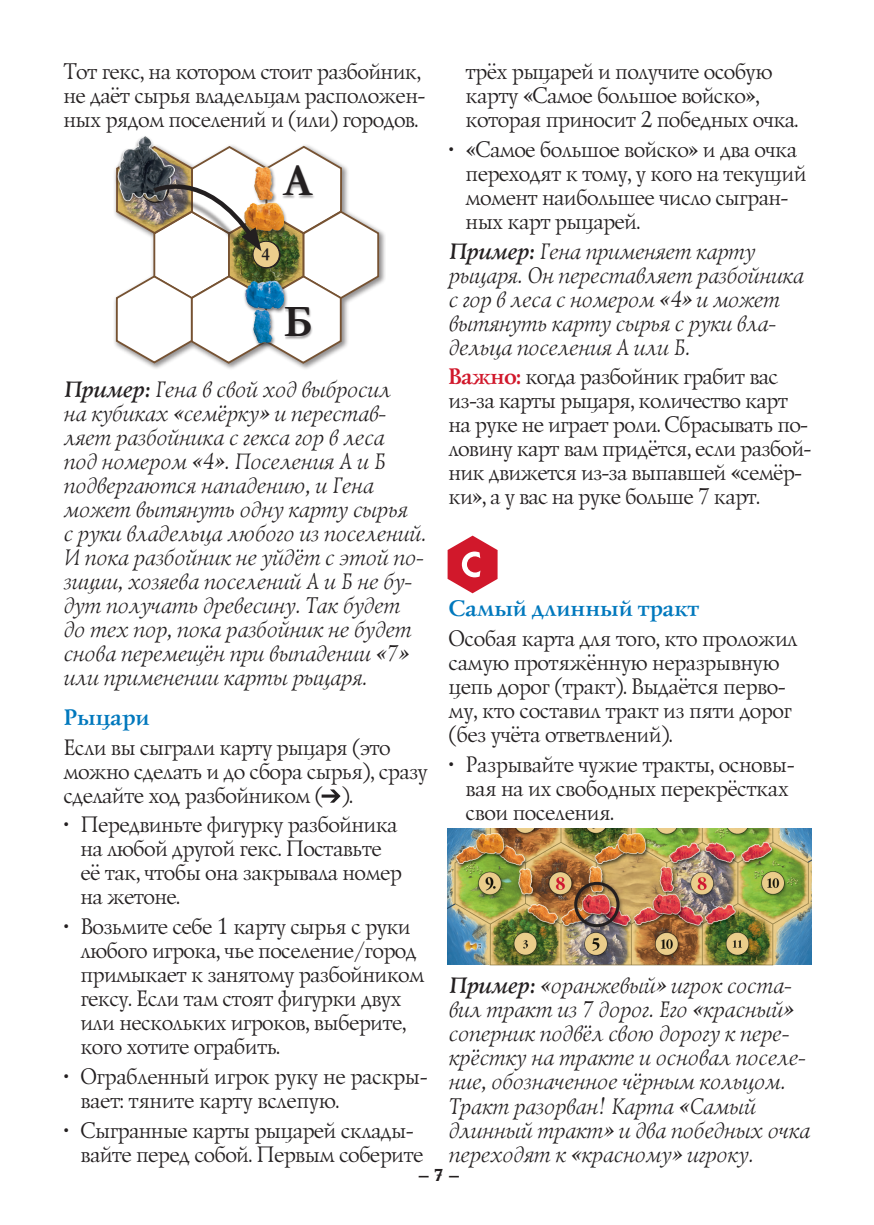
<style>
.page{position:relative;width:874px;height:1225px;background:#fff}
.page>*{position:absolute;margin:0;border:0;box-sizing:border-box;transform-origin:0 0}
.t1{font:700 45.2px "Garamond";color:#231f20;scale:.96 1}
.t2{font:23px/24px "Lazurski C";letter-spacing:-.01em;color:#231f20;scale:.96 1}
.t3{font:italic 23px/24px "Lazurski C";letter-spacing:-.005em;color:#231f20;scale:.96 1}
.t4{font:700 23px "Lazurski C";letter-spacing:-.005em;color:#0078bd}
.t5{font:700 18.2px "Garamond";color:#231f20}
.t6{font:700 18px "Baltica";color:#231f20}
.s1{font-weight:700}
.s2{font-weight:700;color:#d1182b}
</style>
<div class="page">
<div style="left:113px;top:142px;width:273px;height:229px;background:#231f20;opacity:.5"></div>
<div style="left:115px;top:135px;width:62px;height:71px;background:#fff"></div>
<img style="left:136px;top:136px;width:18px;height:9px">
<svg style="left:115px;top:145px;width:265px;height:220px"></svg>
<img style="left:447px;top:828px;width:364px;height:137px">
<div style="left:573px;top:880px;width:50px;height:51px;background:#231f20;opacity:.4"></div>
<div style="left:574px;top:882px;width:45px;height:45px;border:3px solid #231f20;border-radius:50%"></div>
<svg style="left:321px;top:789px;width:19px;height:13px"></svg>
<svg style="left:447px;top:535px;width:50px;height:58px"></svg>
<p class="t2" style="left:62px;top:60px;width:375px;text-align:justify">Тот гекс, на котором стоит разбойник, не даёт сырья владельцам расположен&shy;ных рядом поселений и (или) городов.</p>
<p class="t2" style="left:464px;top:60px;width:347px">трёх рыцарей и получите особую карту «Самое большое войско», которая приносит 2 победных очка.</p>
<p class="t2" style="left:464px;top:137px;width:356px;text-indent:-17px">• «Самое большое войско» и два очка переходят к тому, у кого на текущий момент наибольшее число сыгран&shy;ных карт рыцарей.</p>
<p class="t3" style="left:447px;top:239px;width:371px"><span class="s1">Пример:</span> Гена применяет карту рыцаря. Он переставляет разбойника с гор в леса с номером «4» и может вытянуть карту сырья с руки вла&shy;дельца поселения А или Б.</p>
<p class="t2" style="left:447px;top:365px;width:376px"><span class="s2">Важно:</span> когда разбойник грабит вас из-за карты рыцаря, количество карт на руке не играет роли. Сбрасывать по&shy;ловину карт вам придётся, если разбой&shy;ник движется из-за выпавшей «семёр&shy;ки», а у вас на руке больше 7 карт.</p>
<p class="t1" style="left:283px;top:150px;width:31px">A</p>
<p class="t5" style="left:261px;top:242px;width:10px">4</p>
<p class="t1" style="left:283px;top:291px;width:32px">Б</p>
<p class="t3" style="left:62px;top:377px;width:379px"><span class="s1">Пример:</span> Гена в свой ход выбросил<br>на кубиках «семёрку» и перестав&shy;ляет разбойника с гекса гор в леса<br>под номером «4». Поселения А и Б подвергаются нападению, и Гена может вытянуть одну карту сырья<br>с руки владельца любого из поселений.<br>И пока разбойник не уйдёт с этой по&shy;зиции, хозяева поселений A и Б не бу&shy;дут получать древесину. Так будет до тех пор, пока разбойник не будет снова перемещён при выпадении «7» или применении карты рыцаря.</p>
<p class="t4" style="left:62px;top:704px;width:87px">Рыцари</p>
<p class="t2" style="left:62px;top:735px;width:380px">Если вы сыграли карту рыцаря (это можно сделать и до сбора сырья), сразу сделайте ход разбойником ( ).</p>
<p class="t2" style="left:79px;top:813px;width:336px;text-indent:-17px">• Передвиньте фигурку разбойника на любой другой гекс. Поставьте её так, чтобы она закрывала номер на жетоне.</p>
<p class="t2" style="left:79px;top:914px;width:359px;text-indent:-17px">• Возьмите себе 1 карту сырья с руки любого игрока, чье поселение/город примыкает к занятому разбойником гексу. Если там стоят фигурки двух или нескольких игроков, выберите, кого хотите ограбить.</p>
<p class="t2" style="left:79px;top:1064px;width:360px;text-indent:-17px">• Ограбленный игрок руку не раскры&shy;вает: тяните карту вслепую.</p>
<p class="t2" style="left:79px;top:1118px;width:358px;text-indent:-17px">• Сыгранные карты рыцарей склады&shy;вайте перед собой. Первым соберите</p>
<p class="t4" style="left:447px;top:595px;width:252px">Самый длинный тракт</p>
<p class="t2" style="left:447px;top:626px;width:364px">Особая карта для того, кто проложил самую протяжённую неразрывную цепь дорог (тракт). Выдаётся перво&shy;му, кто составил тракт из пяти дорог (без учёта ответвлений).</p>
<p class="t2" style="left:464px;top:752px;width:341px;text-indent:-17px">• Разрывайте чужие тракты, основы&shy;вая на их свободных перекрёстках свои поселения.</p>
<p class="t3" style="left:447px;top:974px;width:378px"><span class="s1">Пример:</span> «оранжевый» игрок соста&shy;вил тракт из 7 дорог. Его «красный» соперник подвёл свою дорогу к пере&shy;крёстку на тракте и основал поселе&shy;ние, обозначенное чёрным кольцом.<br>Тракт разорван! Карта «Самый длинный тракт» и два победных очка переходят к «красному» игроку.</p>
<p class="t6" style="left:417px;top:1163px;width:45px">– 7 –</p>
</div>
